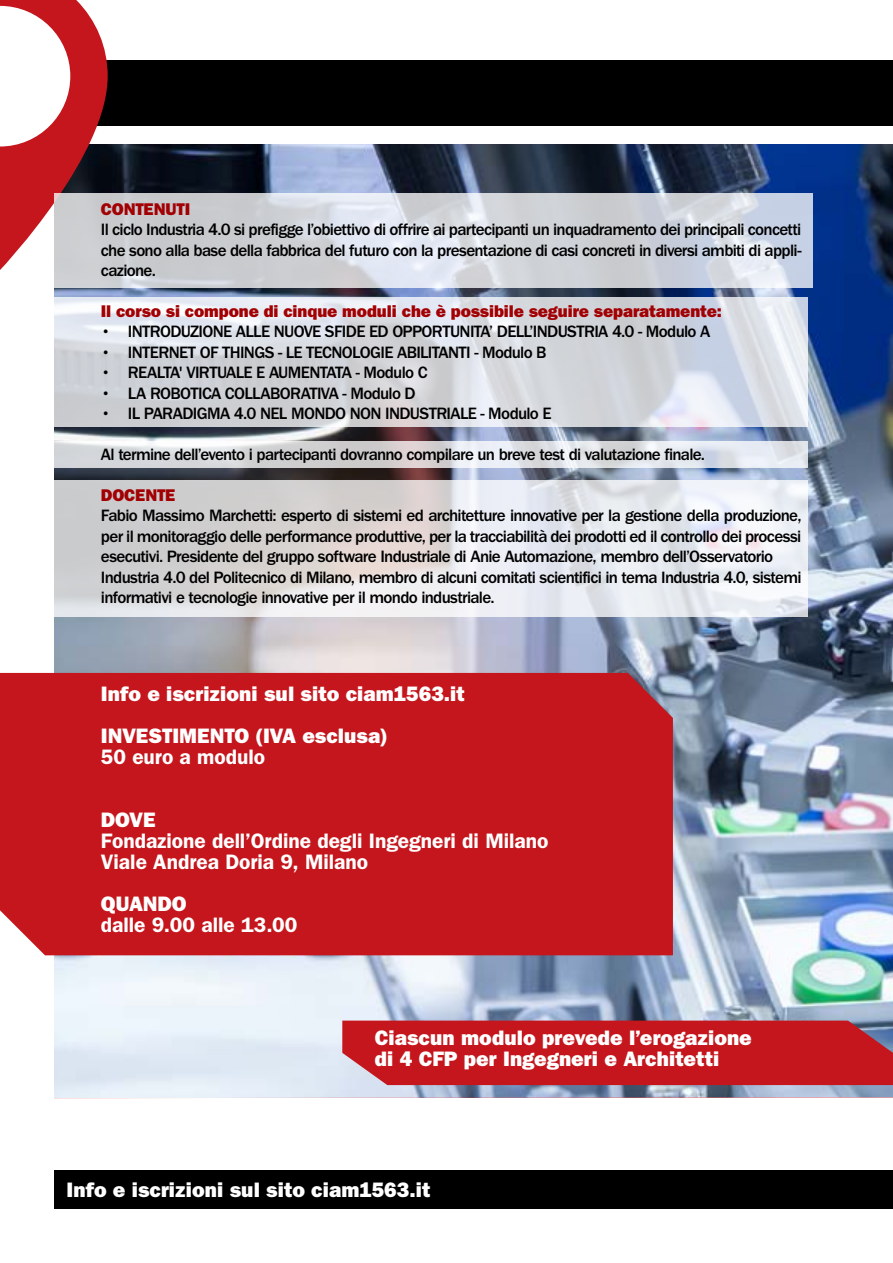
<style>
.page{position:relative;width:893px;height:1263px;background:#fff}
.page>*{position:absolute;margin:0;border:0;box-sizing:border-box;transform-origin:0 0}
.t1{font:800 21px/42px "Franklin Gothic";color:#fff}
.t2{font:600 21px/21px "Franklin Gothic";color:#fff}
.t3{font:500 17.1px/20.4px "Franklin Gothic";letter-spacing:-.04em;color:#000;text-align:justify}
.t4{font:800 17.1px "Franklin Gothic";letter-spacing:-.005em;color:#a20003}
</style>
<div class="page">
<img style="left:54px;top:144px;width:839px;height:954px">
<div style="left:95px;top:61px;width:798px;height:65px;background:#000"></div>
<div style="left:0;top:673px;width:673px;height:282px;background:#c4161c"></div>
<div style="left:342px;top:1020px;width:551px;height:65px;background:#c4161c"></div>
<svg style="left:0;top:0;width:108px;height:270px"></svg>
<div style="left:54px;top:1170px;width:839px;height:39px;background:#000"></div>
<svg style="left:54px;top:194px;width:758px;height:94px;background:#d0d4db"></svg>
<svg style="left:54px;top:297px;width:753px;height:129px;background:#d6d9df"></svg>
<svg style="left:54px;top:441px;width:753px;height:27px;background:#dcdde1"></svg>
<svg style="left:54px;top:480px;width:753px;height:136px"></svg>
<p class="t4" style="left:101px;top:199px;width:91px">CONTENUTI</p>
<p class="t3" style="left:101px;top:219px;width:702px">Il ciclo Industria 4.0 si prefigge l’obiettivo di offrire ai partecipanti un inquadramento dei principali concetti che sono alla base della fabbrica del futuro con la presentazione di casi concreti in diversi ambiti di appli&shy;cazione.</p>
<p class="t4" style="left:101px;top:301px;width:624px">Il corso si compone di cinque moduli che è possibile seguire separatamente:</p>
<p class="t3" style="left:101px;top:322px;width:611px">• INTRODUZIONE ALLE NUOVE SFIDE ED OPPORTUNITA’ DELL’INDUSTRIA 4.0 - Modulo A</p>
<p class="t3" style="left:101px;top:342px;width:447px">• INTERNET OF THINGS - LE TECNOLOGIE ABILITANTI - Modulo B</p>
<p class="t3" style="left:101px;top:362px;width:328px">• REALTA' VIRTUALE E AUMENTATA - Modulo C</p>
<p class="t3" style="left:101px;top:383px;width:316px">• LA ROBOTICA COLLABORATIVA - Modulo D</p>
<p class="t3" style="left:101px;top:403px;width:452px">• IL PARADIGMA 4.0 NEL MONDO NON INDUSTRIALE - Modulo E</p>
<p class="t3" style="left:101px;top:444px;width:606px">Al termine dell’evento i partecipanti dovranno compilare un breve test di valutazione finale.</p>
<p class="t4" style="left:101px;top:485px;width:76px">DOCENTE</p>
<p class="t3" style="left:101px;top:505px;width:702px;text-align:left">Fabio Massimo Marchetti: esperto di sistemi ed architetture innovative per la gestione della produzione, per il monitoraggio delle performance produttive, per la tracciabilità dei prodotti ed il controllo dei processi esecutivi. Presidente del gruppo software Industriale di Anie Automazione, membro dell’Osservatorio Industria 4.0 del Politecnico di Milano, membro di alcuni comitati scientifici in tema Industria 4.0, sistemi informativi e tecnologie innovative per il mondo industriale.</p>
<p class="t1" style="left:101px;top:672px;width:365px">Info e iscrizioni sul sito ciam1563.it<br>INVESTIMENTO (IVA esclusa)</p>
<p class="t2" style="left:101px;top:746px;width:166px">50 euro a modulo</p>
<p class="t1" style="left:101px;top:798px;width:56px">DOVE</p>
<p class="t2" style="left:101px;top:830px;width:449px">Fondazione dell’Ordine degli Ingegneri di Milano<br>Viale Andrea Doria 9, Milano</p>
<p class="t1" style="left:101px;top:882px;width:87px">QUANDO</p>
<p class="t2" style="left:101px;top:914px;width:198px">dalle 9.00 alle 13.00</p>
<p class="t1" style="left:375px;top:1027px;width:379px;line-height:21px">Ciascun modulo prevede l’erogazione di 4 CFP per Ingegneri e Architetti</p>
<p class="t1" style="left:67px;top:1168px;width:365px">Info e iscrizioni sul sito ciam1563.it</p>
</div>
